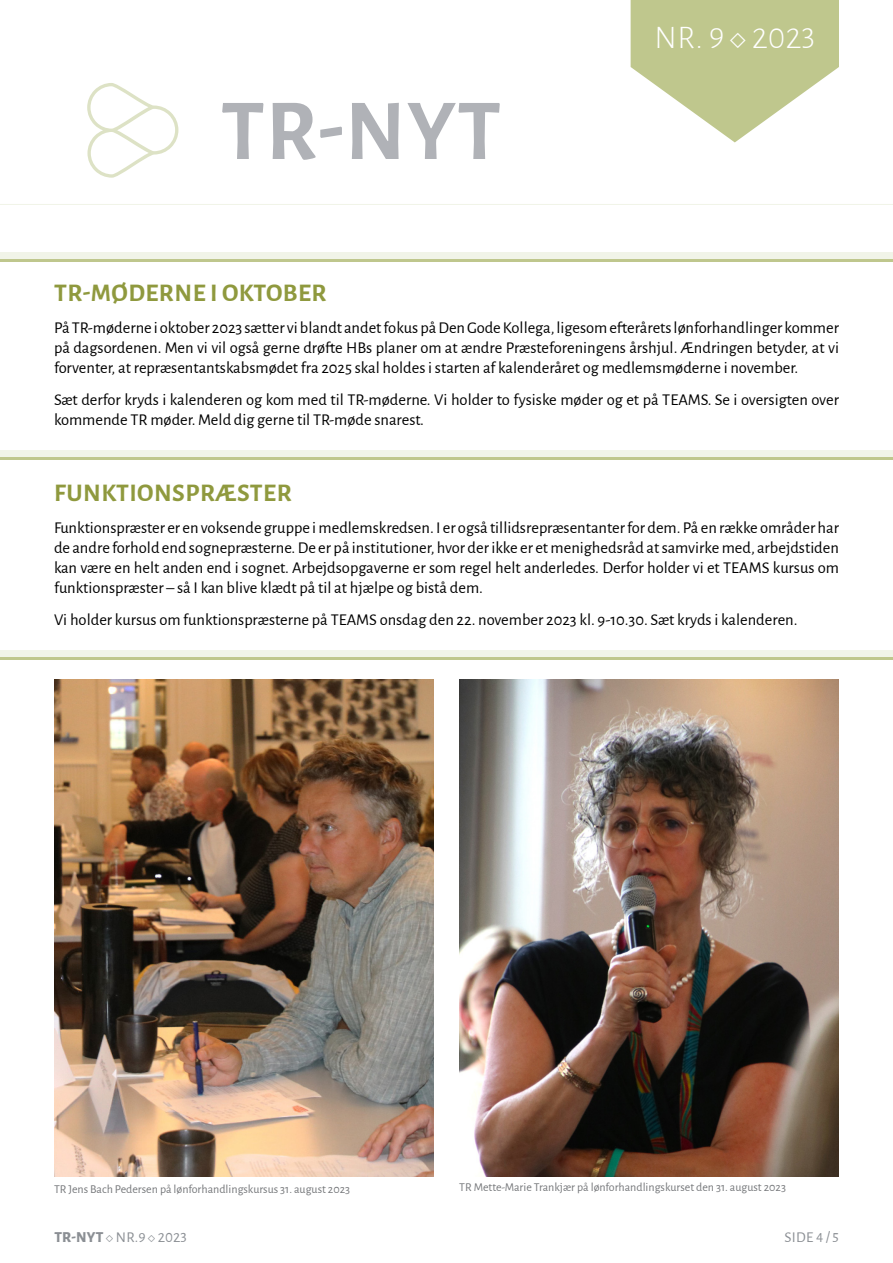
<style>
.page{position:relative;width:893px;height:1263px;background:#fff}
.page>*{position:absolute;margin:0;border:0;box-sizing:border-box;transform-origin:0 0}
.t1{font:700 87px "Alegreya Sans";color:#b0b2b7}
.t2{font:300 33px "Alegreya Sans";color:#fff}
.t3{font:700 25.5px "Alegreya Sans";letter-spacing:.02em;color:#8f993e}
.t4{font:16.5px/19.8px "Alegreya Sans";color:#000;text-align:justify}
.t5{font:15px "Alegreya Sans";letter-spacing:.02em;color:#8b8f94}
.t6{font:12px "Alegreya Sans";color:#76787b}
.s1{font-weight:800}
</style>
<div class="page">
<svg style="left:631px;top:0;width:208px;height:142px"></svg>
<hr style="left:0;top:204px;width:893px;height:1px;background:#f1f4e8">
<svg style="left:87px;top:83px;width:91px;height:95px"></svg>
<div style="left:0;top:450px;width:893px;height:9px;background:#f1f4e8"></div>
<div style="left:0;top:650px;width:893px;height:10px;background:#f1f4e8"></div>
<div style="left:0;top:252px;width:893px;height:9px;background:#f1f4e8"></div>
<img style="left:54px;top:679px;width:380px;height:497px">
<img style="left:459px;top:679px;width:380px;height:497px">
<hr style="left:0;top:259px;width:893px;height:2px;background:#bfc78d">
<hr style="left:0;top:457px;width:893px;height:2px;background:#bfc78d">
<hr style="left:0;top:657px;width:893px;height:3px;background:#bfc78d">
<h1 class="t1" style="left:221px;top:67px;width:282px">TR-NYT</h1>
<h2 class="t2" style="left:654px;top:16px;width:162px">NR. 9 ◇ 2023</h2>
<h3 class="t3" style="left:54px;top:274px;width:274px">TR-MØDERNE I OKTOBER</h3>
<p class="t4" style="left:54px;top:317px;width:786px">På TR-møderne i oktober 2023 sætter vi blandt andet fokus på Den Gode Kollega, ligesom efterårets lønforhandlinger kommer på dagsordenen. Men vi vil også gerne drøfte HBs planer om at ændre Præsteforeningens årshjul. Ændringen betyder, at vi forventer, at repræsentantskabsmødet fra 2025 skal holdes i starten af kalenderåret og medlemsmøderne i november.</p>
<p class="t4" style="left:54px;top:389px;width:786px">Sæt derfor kryds i kalenderen og kom med til TR-møderne. Vi holder to fysiske møder og et på TEAMS. Se i oversigten over kommende TR møder. Meld dig gerne til TR-møde snarest.</p>
<h3 class="t3" style="left:54px;top:473px;width:239px">FUNKTIONSPRÆSTER</h3>
<p class="t4" style="left:54px;top:517px;width:786px">Funktionspræster er en voksende gruppe i medlemskredsen. I er også tillidsrepræsentanter for dem. På en række områder har de andre forhold end sognepræsterne. De er på institutioner, hvor der ikke er et menighedsråd at samvirke med, arbejdstiden kan være en helt anden end i sognet. Arbejdsopgaverne er som regel helt anderledes. Derfor holder vi et TEAMS kursus om funktionspræster – så I kan blive klædt på til at hjælpe og bistå dem.</p>
<p class="t4" style="left:54px;top:609px;width:745px">Vi holder kursus om funktionspræsterne på TEAMS onsdag den 22. november 2023 kl. 9-10.30. Sæt kryds i kalenderen.</p>
<p class="t6" style="left:54px;top:1181px;width:298px">TR Jens Bach Pedersen på lønforhandlingskursus 31. august 2023</p>
<p class="t6" style="left:459px;top:1179px;width:328px">TR Mette-Marie Trankjær på lønforhandlingskurset den 31. august 2023</p>
<p class="t5" style="left:54px;top:1227px;width:134px"><span class="s1">TR-NYT</span> ◇ NR.9 ◇ 2023</p>
<p class="t5" style="left:784px;top:1227px;width:56px">SIDE 4 / 5</p>
</div>
